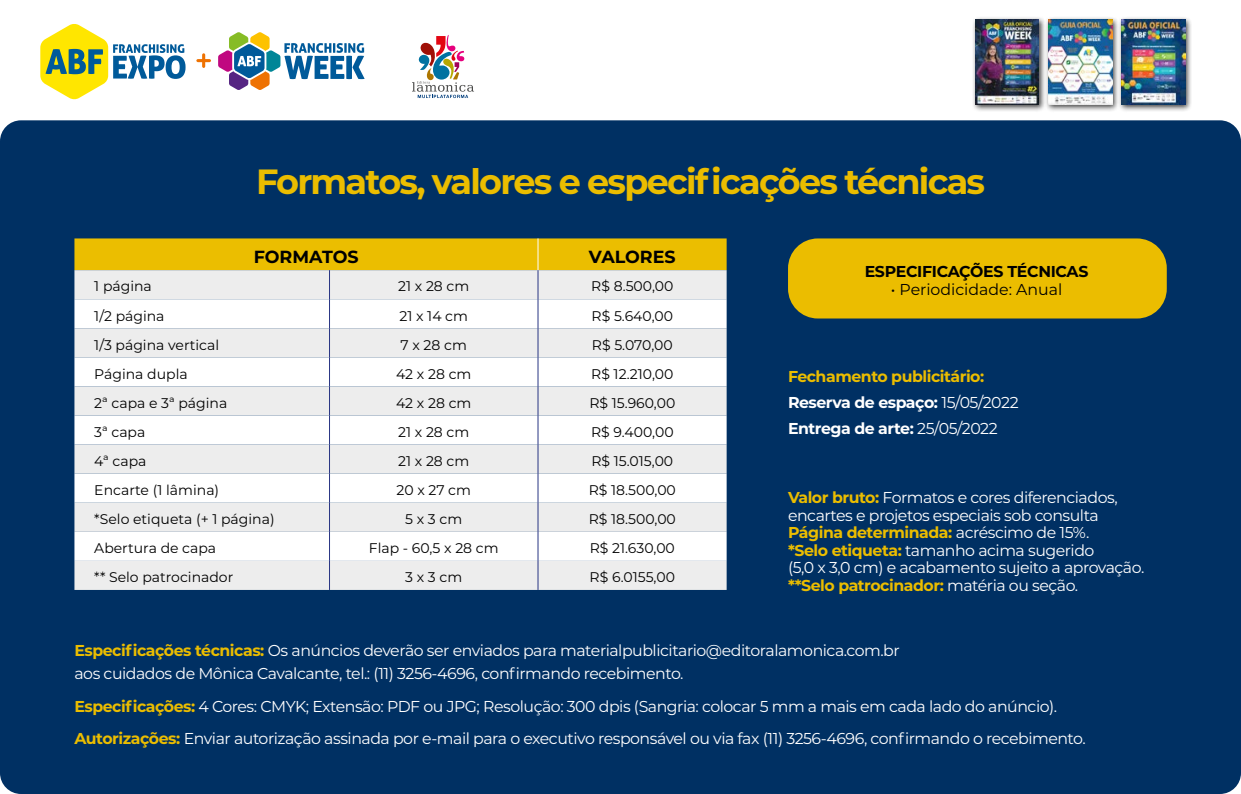
<style>
.page{position:relative;width:1241px;height:794px;background:#fff}
.page>*{position:absolute;margin:0;border:0;box-sizing:border-box;transform-origin:0 0}
.t1{font:700 35px "Montserrat";letter-spacing:-.05em;color:#ebbd00}
.t2{font:700 17.5px "Montserrat";color:#000}
.t3{font:15.75px/17.5px "Montserrat";letter-spacing:-.03em;color:#fff}
.t4{font:700 15.75px/25.7px "Montserrat";letter-spacing:-.03em;color:#fff}
.t5{font:700 15.75px "Montserrat";letter-spacing:-.02em;color:#000}
.t6{font:15.75px "Montserrat";color:#000}
.t7{font:14px "Montserrat";color:#000}
.s1{color:#ebbd00}
.s2{font-weight:400}
.s3{font-weight:700;color:#ebbd00}
</style>
<div class="page">
<div style="left:0;top:120px;width:1240px;height:674px;background:#003063;border-radius:21px"></div>
<div style="left:787px;top:238px;width:379px;height:80px;background:#ebbd00;border-radius:30px"></div>
<div style="left:74px;top:561px;width:652px;height:29px;background:#ededed"></div>
<svg style="left:74px;top:473px;width:652px;height:88px;fill:#fff"></svg>
<svg style="left:74px;top:238px;width:652px;height:235px"></svg>
<hr style="left:329px;top:473px;width:1px;height:30px;background:#283583">
<hr style="left:537px;top:473px;width:1px;height:30px;background:#283583">
<svg style="left:329px;top:503px;width:1px;height:87px"></svg>
<svg style="left:537px;top:503px;width:1px;height:87px"></svg>
<hr style="left:537px;top:238px;width:1px;height:32px;background:#fff">
<svg style="left:412px;top:35px;width:62px;height:63px"></svg>
<div style="left:1117px;top:16px;width:74px;height:97px;background:#000;opacity:.75"></div>
<img style="left:1120px;top:20px;width:64px;height:85px">
<div style="left:1044px;top:16px;width:74px;height:97px;background:#000;opacity:.75"></div>
<img style="left:1047px;top:20px;width:64px;height:85px">
<div style="left:971px;top:16px;width:74px;height:97px;background:#000;opacity:.75"></div>
<img style="left:974px;top:20px;width:64px;height:85px">
<svg style="left:218px;top:32px;width:146px;height:58px"></svg>
<svg style="left:196px;top:53px;width:15px;height:15px"></svg>
<svg style="left:40px;top:24px;width:145px;height:76px"></svg>
<h1 class="t1" style="left:256px;top:156px;width:730px">Formatos, valores e especificações técnicas</h1>
<p class="t2" style="left:254px;top:244px;width:106px">FORMATOS</p>
<p class="t2" style="left:589px;top:244px;width:88px">VALORES</p>
<p class="t7" style="left:94px;top:277px;width:59px">1 página</p>
<p class="t7" style="left:398px;top:277px;width:73px">21 x 28 cm</p>
<p class="t7" style="left:591px;top:277px;width:84px">R$ 8.500,00</p>
<p class="t7" style="left:94px;top:306px;width:72px">1/2 página</p>
<p class="t7" style="left:399px;top:306px;width:70px">21 x 14 cm</p>
<p class="t7" style="left:591px;top:306px;width:83px">R$ 5.640,00</p>
<p class="t7" style="left:94px;top:335px;width:126px">1/3 página vertical</p>
<p class="t7" style="left:400px;top:335px;width:68px">7 x 28 cm</p>
<p class="t7" style="left:592px;top:335px;width:82px">R$ 5.070,00</p>
<p class="t7" style="left:94px;top:364px;width:95px">Página dupla</p>
<p class="t7" style="left:396px;top:364px;width:77px">42 x 28 cm</p>
<p class="t7" style="left:591px;top:364px;width:84px">R$ 12.210,00</p>
<p class="t7" style="left:94px;top:393px;width:134px">2ª capa e 3ª página</p>
<p class="t7" style="left:396px;top:393px;width:77px">42 x 28 cm</p>
<p class="t7" style="left:589px;top:393px;width:87px">R$ 15.960,00</p>
<p class="t7" style="left:94px;top:422px;width:53px">3ª capa</p>
<p class="t7" style="left:398px;top:422px;width:73px">21 x 28 cm</p>
<p class="t7" style="left:591px;top:422px;width:84px">R$ 9.400,00</p>
<p class="t7" style="left:94px;top:451px;width:54px">4ª capa</p>
<p class="t7" style="left:398px;top:451px;width:73px">21 x 28 cm</p>
<p class="t7" style="left:591px;top:451px;width:83px">R$ 15.015,00</p>
<p class="t7" style="left:94px;top:480px;width:126px">Encarte (1 lâmina)</p>
<p class="t7" style="left:396px;top:480px;width:76px">20 x 27 cm</p>
<p class="t7" style="left:588px;top:480px;width:89px">R$ 18.500,00</p>
<p class="t7" style="left:94px;top:509px;width:182px">*Selo etiqueta (+ 1 página)</p>
<p class="t7" style="left:405px;top:509px;width:59px">5 x 3 cm</p>
<p class="t7" style="left:588px;top:509px;width:89px">R$ 18.500,00</p>
<p class="t7" style="left:94px;top:538px;width:123px">Abertura de capa</p>
<p class="t7" style="left:369px;top:538px;width:131px">Flap - 60,5 x 28 cm</p>
<p class="t7" style="left:589px;top:538px;width:87px">R$ 21.630,00</p>
<p class="t7" style="left:94px;top:567px;width:140px">** Selo patrocinador</p>
<p class="t7" style="left:405px;top:567px;width:59px">3 x 3 cm</p>
<p class="t7" style="left:589px;top:567px;width:87px">R$ 6.0155,00</p>
<p class="t5" style="left:864px;top:260px;width:225px">ESPECIFICAÇÕES TÉCNICAS</p>
<p class="t6" style="left:890px;top:278px;width:173px">• Periodicidade: Anual</p>
<p class="t4" style="left:788px;top:363px;width:232px"><span class="s1">Fechamento publicitário:<br></span>Reserva de espaço: <span class="s2">15/05/2022<br></span>Entrega de arte: <span class="s2">25/05/2022</span></p>
<p class="t3" style="left:788px;top:488px;width:358px"><span class="s3">Valor bruto:</span> Formatos e cores diferenciados, encartes e projetos especiais sob consulta <span class="s3">Página determinada:</span> acréscimo de 15%.<br><span class="s3">*Selo etiqueta:</span> tamanho acima sugerido<br>(5,0 x 3,0 cm) e acabamento sujeito a aprovação. <span class="s3">**Selo patrocinador:</span> matéria ou seção.</p>
<p class="t3" style="left:74px;top:638px;width:826px;line-height:22.8px"><span class="s3">Especificações técnicas:</span> Os anúncios deverão ser enviados para materialpublicitario@editoralamonica.com.br aos cuidados de Mônica Cavalcante, tel.: (11) 3256-4696, confirmando recebimento.</p>
<p class="t3" style="left:74px;top:689px;width:1012px;line-height:32.7px"><span class="s3">Especificações:</span> 4 Cores: CMYK; Extensão: PDF ou JPG; Resolução: 300 dpis (Sangria: colocar 5 mm a mais em cada lado do anúncio).<br><span class="s3">Autorizações:</span> Enviar autorização assinada por e-mail para o executivo responsável ou via fax (11) 3256-4696, confirmando o recebimento.</p>
</div>
